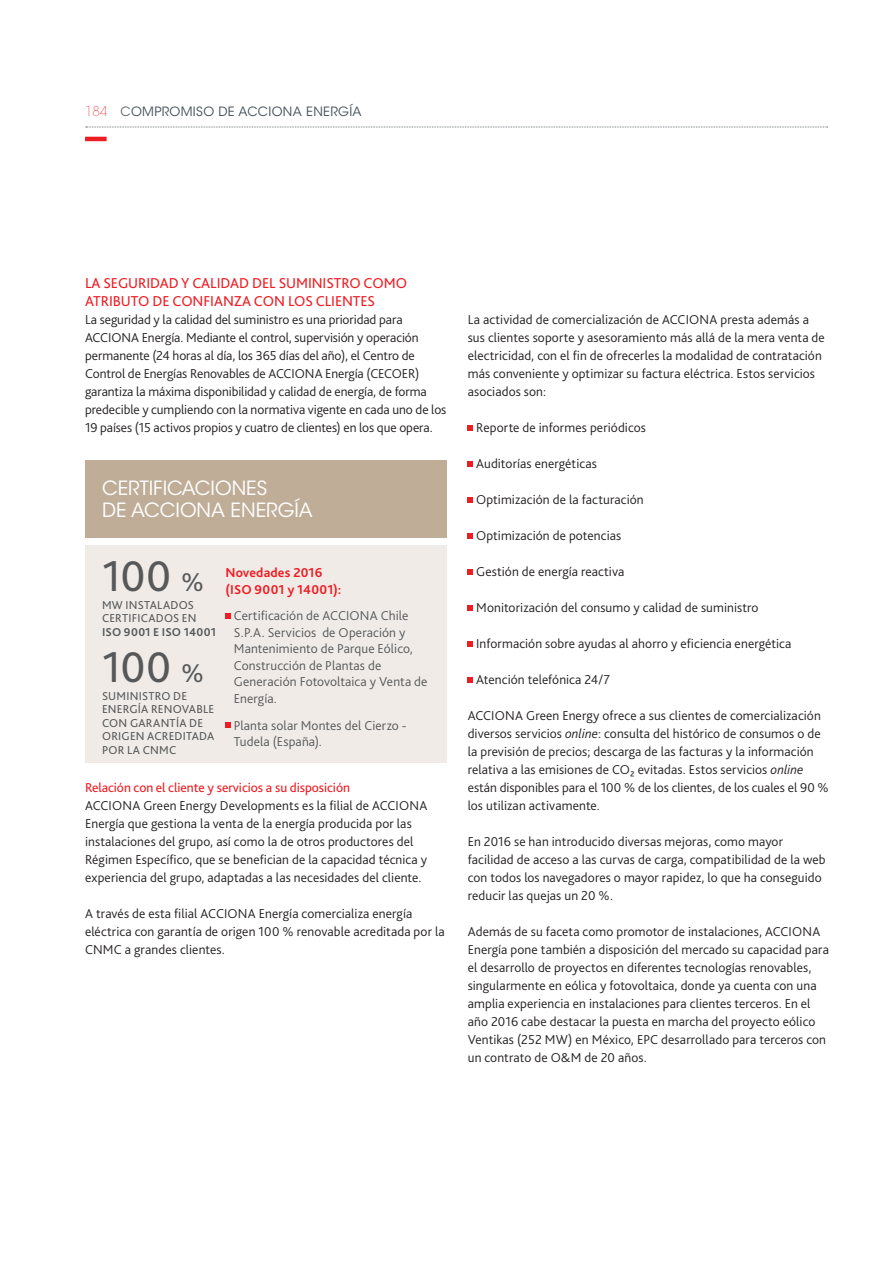
<style>
.page{position:relative;width:893px;height:1263px;background:#fff}
.page>*{position:absolute;margin:0;border:0;box-sizing:border-box;transform-origin:0 0}
.t1{font:45px "Bliss Pro";color:#57585a}
.t2{font:19.5px/22.5px "ITC Avant Garde Std";color:#fff}
.t3{font:15px/18px "Bliss Pro";letter-spacing:-.005em;color:#ee1d23}
.t4{font:300 13.5px/18px "Bliss Pro";letter-spacing:.005em;color:#231f20}
.t5{font:300 13.5px/16.5px "Bliss Pro";letter-spacing:.01em;color:#57585a}
.t6{font:13.5px "Bliss Pro";letter-spacing:-.005em;color:#ee1d23}
.t7{font:700 13.5px/16.5px "Bliss Pro";letter-spacing:.01em;color:#ee1d23}
.t8{font:12.75px "ITC Avant Garde Std";letter-spacing:.025em;color:#465259}
.t9{font:12px/13.5px "Bliss Pro";letter-spacing:.02em;color:#57585a}
.t10{font:700 12px "Bliss Pro";letter-spacing:.025em;color:#57585a}
.s1{font-weight:200;font-size:13.5px;color:#ee1d23}
.s2{color:#626a6f}
.s3{font-size:27px}
.s4{font-style:italic}
</style>
<div class="page">
<hr style="left:85px;top:137px;width:22px;height:4px;background:#ee1d23">
<svg style="left:86px;top:127px;width:742px;height:1px"></svg>
<div style="left:85px;top:545px;width:361px;height:218px;background:#f0ebe6"></div>
<div style="left:85px;top:460px;width:361px;height:78px;background:#bfad98"></div>
<svg style="left:225px;top:614px;width:6px;height:5px"></svg>
<svg style="left:225px;top:723px;width:6px;height:5px"></svg>
<svg style="left:468px;top:425px;width:5px;height:5px"></svg>
<svg style="left:468px;top:461px;width:5px;height:5px"></svg>
<svg style="left:468px;top:497px;width:5px;height:5px"></svg>
<svg style="left:468px;top:533px;width:5px;height:5px"></svg>
<svg style="left:468px;top:569px;width:5px;height:5px"></svg>
<svg style="left:468px;top:605px;width:5px;height:5px"></svg>
<svg style="left:468px;top:641px;width:5px;height:5px"></svg>
<svg style="left:468px;top:677px;width:5px;height:5px"></svg>
<p class="t8" style="left:85px;top:103px;width:58px"><span class="s1">184</span> <span class="s2">C</span>OMPROM</p>
<p class="t8" style="left:193px;top:103px;width:122px">ISO DE ACCIONA ENE</p>
<p class="t8" style="left:330px;top:103px;width:33px">RGÍA</p>
<p class="t3" style="left:85px;top:274px;width:324px">LA SEGURIDAD Y CALIDAD DEL SUMINISTRO COMO<br>ATRIBUTO DE CONFIANZA CON LOS CLIENTES</p>
<p class="t4" style="left:85px;top:310px;width:363px">La seguridad y la calidad del suministro es una prioridad para ACCIONA Energía. Mediante el control, supervisión y operación permanente (24 horas al día, los 365 días del año), el Centro de Control de Energías Renovables de ACCIONA Energía (CECOER) garantiza la máxima disponibilidad y calidad de energía, de forma predecible y cumpliendo con la normativa vigente en cada uno de los 19 países (15 activos propios y cuatro de clientes) en los que opera.</p>
<h2 class="t2" style="left:102px;top:477px;width:165px">CERTIFICACIONES<br>DE ACCI</h2>
<h2 class="t2" style="left:180px;top:499px;width:99px">ONA ENERGÍA</h2>
<h1 class="t1" style="left:102px;top:548px;width:103px">100 <span class="s3">%</span></h1>
<p class="t9" style="left:102px;top:598px;width:96px">MW INSTALADOS<br>CERTIFICADOS EN</p>
<p class="t10" style="left:102px;top:624px;width:116px">iso 9001 e iso 14001</p>
<h1 class="t1" style="left:102px;top:639px;width:103px">100 <span class="s3">%</span></h1>
<p class="t9" style="left:102px;top:689px;width:114px">SUMINISTRO DE<br>ENERG ÍA RENOVABLE<br>CON GARANTÍA DE<br>ORIGEN ACREDITADA<br>POR LA CNMC</p>
<p class="t6" style="left:85px;top:779px;width:266px">RELACIÓN CON EL CLIENTE Y SERVICIOS A SU DISPOSICIÓN</p>
<p class="t4" style="left:85px;top:796px;width:344px">ACCIONA Green Energy Developments es la filial de ACCIONA Energía que gestiona la venta de la energía producida por las instalaciones del grupo, así como la de otros productores del Régimen Específico, que se benefician de la capacidad técnica y experiencia del grupo, adaptadas a las necesidades del cliente.</p>
<p class="t4" style="left:85px;top:904px;width:361px">A través de esta filial ACCIONA Energía comercializa energía eléctrica con garantía de origen 100 % renovable acreditada por la<br>CNMC a grandes clientes.</p>
<p class="t7" style="left:225px;top:564px;width:118px">N ovedades 2016 (ISO 9001 y 14001):</p>
<p class="t5" style="left:234px;top:607px;width:195px">Certificación de ACCIONA Chile<br>S.P.A. Servicios de Operación y<br>Mantenimiento de Parque Eólico,<br>Construcción de Plantas de<br>Generación Fotovoltaica y Venta de<br>Energía.</p>
<p class="t5" style="left:234px;top:716px;width:175px">Planta solar Montes del Cierzo -<br>Tudela (España).</p>
<p class="t4" style="left:468px;top:310px;width:359px">La actividad de comercialización de ACCIONA presta además a sus clientes soporte y asesoramiento más allá de la mera venta de electricidad, con el fin de ofrecerles la modalidad de contratación más conveniente y optimizar su factura eléctrica. Estos servicios asociados son:</p>
<p class="t4" style="left:476px;top:418px;width:171px">Reporte de informes periódicos</p>
<p class="t4" style="left:476px;top:454px;width:122px">Auditorías energéticas</p>
<p class="t4" style="left:476px;top:490px;width:169px">Optimización de la facturación</p>
<p class="t4" style="left:476px;top:526px;width:147px">Optimización de potencias</p>
<p class="t4" style="left:476px;top:562px;width:150px">Gestión de energía reactiva</p>
<p class="t4" style="left:476px;top:598px;width:284px">Monitorización del consumo y calidad de suministro</p>
<p class="t4" style="left:476px;top:634px;width:317px">Información sobre ayudas al ahorro y eficiencia energética</p>
<p class="t4" style="left:476px;top:670px;width:135px">Atención telefónica 24/7</p>
<p class="t4" style="left:468px;top:706px;width:363px">ACCIONA Green Energy ofrece a sus clientes de comercialización diversos servicios <span class="s4">online</span>: consulta del histórico de consumos o de la previsión de precios; descarga de las facturas y la información relativa a las emisiones de CO₂ evitadas. Estos servicios <span class="s4">online </span>están disponibles para el 100 % de los clientes, de los cuales el 90 % los utilizan activamente.</p>
<p class="t4" style="left:468px;top:832px;width:359px">En 2016 se han introducido diversas mejoras, como mayor facilidad de acceso a las curvas de carga, compatibilidad de la web con todos los navegadores o mayor rapidez, lo que ha conseguido reducir las quejas un 20 %.</p>
<p class="t4" style="left:468px;top:922px;width:363px">Además de su faceta como promotor de instalaciones, ACCIONA Energía pone también a disposición del mercado su capacidad para el desarrollo de proyectos en diferentes tecnologías renovables, singularmente en eólica y fotovoltaica, donde ya cuenta con una amplia experiencia en instalaciones para clientes terceros. En el año 2016 cabe destacar la puesta en marcha del proyecto eólico Ventikas (252 MW) en México, EPC desarrollado para terceros con un contrato de O&amp;M de 20 años.</p>
</div>
